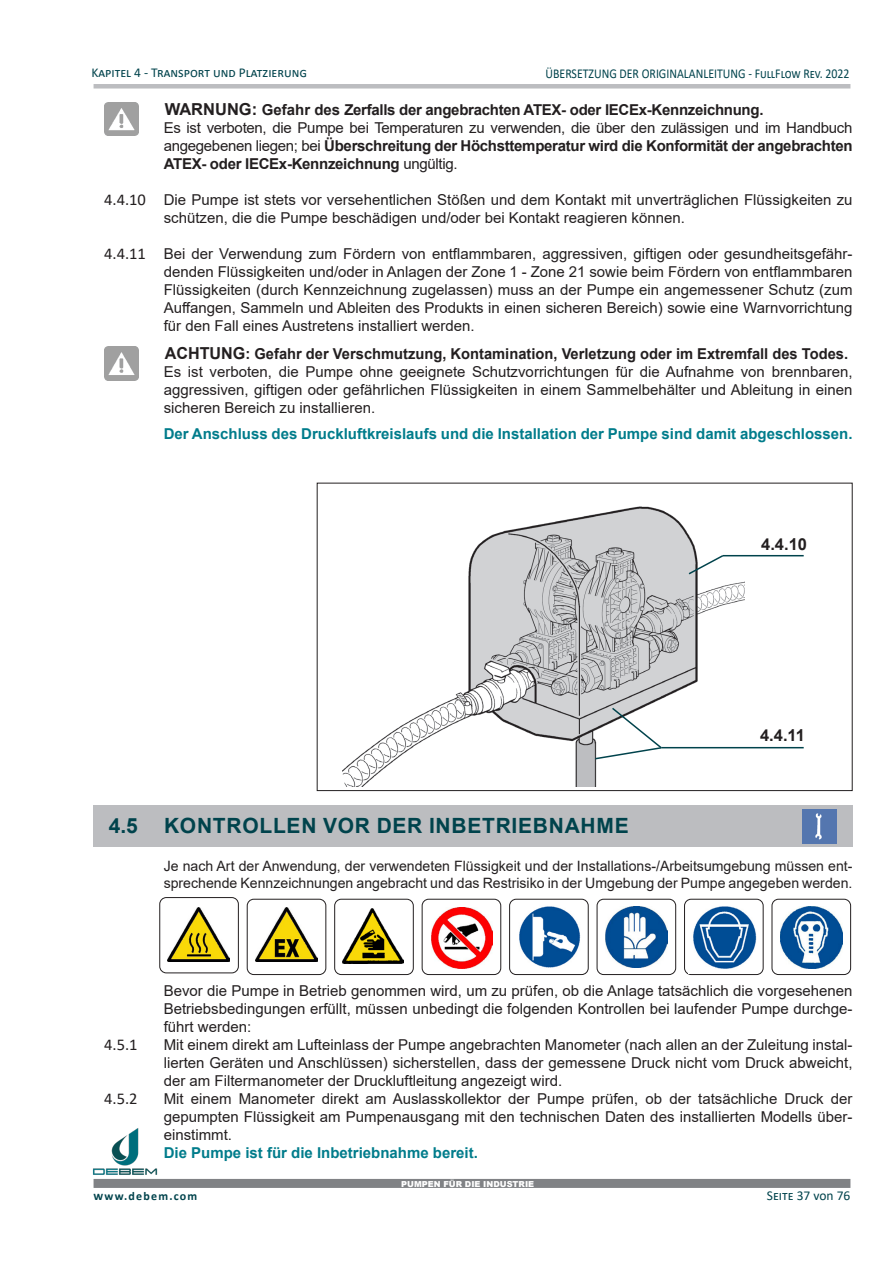
<style>
.page{position:relative;width:893px;height:1263px;background:#fff}
.page>*{position:absolute;margin:0;border:0;box-sizing:border-box;transform-origin:0 0}
.t1{font:700 21px "Arial";letter-spacing:.035em;color:#00434c}
.corpo_testo{font:700 16.5px "Arial";color:#231f20}
.t2{font:16.5px "Calibri";color:#231f20}
.corpo_testo-2{font:15px/18px "Arial";color:#231f20;text-align:justify}
.corpo_testo-3{font:700 15px "Arial";color:#007c8b}
.t3{font:700 15px "Arial";color:#231f20}
.t4{font:700 15px "Arial";letter-spacing:-.02em;color:#231f20}
.corpo_testo-4{font:14.25px/17.1px "Arial";color:#231f20}
.t5{font:13.5px "Calibri";color:#00434c;scale:.88 1}
.t6{font:13.5px "Calibri";color:#00434c}
.t7{font:700 12px "Calibri";letter-spacing:.1em;color:#00434c}
.t8{font:900 8.25px "Arial";color:#fff}
.s1{font-size:16.5px}
.s2{font-weight:700}
.s3{font-family:"Calibri";font-size:16.5px}
</style>
<div class="page">
<div style="left:317px;top:483px;width:536px;height:308px;border:1px solid #231f20"></div>
<img style="left:342px;top:506px;width:402px;height:281px">
<hr style="left:723px;top:555px;width:81px;height:1px;background:#00434c">
<svg style="left:687px;top:554px;width:38px;height:22px"></svg>
<hr style="left:661px;top:747px;width:143px;height:1px;background:#00434c">
<svg style="left:594px;top:706px;width:69px;height:54px"></svg>
<img style="left:168px;top:907px;width:62px;height:55px">
<div style="left:159px;top:897px;width:80px;height:76px;border:1px solid #231f20;border-radius:7px"></div>
<img style="left:255px;top:907px;width:62px;height:55px">
<div style="left:247px;top:899px;width:79px;height:76px;border:1px solid #231f20;border-radius:7px"></div>
<div style="left:334px;top:899px;width:80px;height:76px;border:1px solid #231f20;border-radius:7px"></div>
<img style="left:343px;top:909px;width:60px;height:55px">
<img style="left:431px;top:907px;width:62px;height:62px">
<div style="left:422px;top:899px;width:79px;height:76px;border:1px solid #231f20;border-radius:7px"></div>
<div style="left:684px;top:899px;width:79px;height:76px;border:1px solid #231f20;border-radius:7px"></div>
<img style="left:693px;top:906px;width:63px;height:63px">
<div style="left:772px;top:899px;width:79px;height:76px;border:1px solid #231f20;border-radius:7px"></div>
<img style="left:781px;top:906px;width:62px;height:62px">
<div style="left:509px;top:899px;width:79px;height:76px;border:1px solid #231f20;border-radius:7px"></div>
<img style="left:519px;top:906px;width:62px;height:62px">
<div style="left:597px;top:899px;width:79px;height:76px;border:1px solid #231f20;border-radius:7px"></div>
<img style="left:606px;top:906px;width:61px;height:62px">
<div style="left:94px;top:1179px;width:756px;height:9px;background:#808285"></div>
<img style="left:93px;top:1128px;width:65px;height:47px">
<div style="left:94px;top:84px;width:756px;height:5px;background:#bcbdc0"></div>
<div style="left:94px;top:805px;width:759px;height:42px;background:#bcbdc0"></div>
<img style="left:104px;top:102px;width:34px;height:34px">
<img style="left:104px;top:347px;width:34px;height:34px">
<img style="left:802px;top:809px;width:34px;height:35px">
<p class="t6" style="left:91px;top:63px;width:217px">Kapitel 4 - Transport und Platzierung</p>
<p class="t5" style="left:545px;top:64px;width:347px">ÜBERSETZUNG DER ORIGINALANLEITUNG - FullFlow Rev. 2022</p>
<p class="t4" style="left:165px;top:99px;width:600px"><span class="s1">WARNUNG:</span> Gefahr des Zerfalls der angebrachten ATEX- oder IECEx-Kennzeichnung.</p>
<p class="corpo_testo-2" style="left:164px;top:118px;width:690px">Es ist verboten, die Pumpe bei Temperaturen zu verwenden, die über den zulässigen und im Handbuch angegebenen liegen; bei <span class="s2">Überschreitung der Höchsttemperatur wird die Konformität der angebrachten ATEX- oder IECEx-Kennzeichnung</span> ungültig.</p>
<p class="corpo_testo-2" style="left:164px;top:190px;width:690px;text-indent:-60px"><span class="s3">4.4.10</span> Die Pumpe ist stets vor versehentlichen Stößen und dem Kontakt mit unverträglichen Flüssigkeiten zu schützen, die die Pumpe beschädigen und/oder bei Kontakt reagieren können.</p>
<p class="corpo_testo-2" style="left:164px;top:244px;width:690px;text-indent:-60px"><span class="s3">4.4.11</span> Bei der Verwendung zum Fördern von entflammbaren, aggressiven, giftigen oder gesundheitsgefähr&shy;denden Flüssigkeiten und/oder in Anlagen der Zone 1 - Zone 21 sowie beim Fördern von entflammbaren Flüssigkeiten (durch Kennzeichnung zugelassen) muss an der Pumpe ein angemessener Schutz (zum Auffangen, Sammeln und Ableiten des Produkts in einen sicheren Bereich) sowie eine Warnvorrichtung für den Fall eines Austretens installiert werden.</p>
<p class="t3" style="left:165px;top:344px;width:685px"><span class="s1">ACHTUNG</span>: Gefahr der Verschmutzung, Kontamination, Verletzung oder im Extremfall des Todes.</p>
<p class="corpo_testo-2" style="left:164px;top:363px;width:690px">Es ist verboten, die Pumpe ohne geeignete Schutzvorrichtungen für die Aufnahme von brennbaren, aggressiven, giftigen oder gefährlichen Flüssigkeiten in einem Sammelbehälter und Ableitung in einen sicheren Bereich zu installieren.</p>
<p class="corpo_testo-3" style="left:164px;top:423px;width:690px">Der Anschluss des Druckluftkreislaufs und die Installation der Pumpe sind damit abgeschlossen.</p>
<p class="corpo_testo" style="left:761px;top:532px;width:47px">4.4.10</p>
<p class="corpo_testo" style="left:760px;top:724px;width:46px">4.4.11</p>
<p class="t1" style="left:109px;top:810px;width:521px">4.5 KONTROLLEN VOR DER INBETRIEBNAHME</p>
<p class="corpo_testo-4" style="left:164px;top:857px;width:690px">Je nach Art der Anwendung, der verwendeten Flüssigkeit und der Installations-/Arbeitsumgebung müssen ent&shy;sprechende Kennzeichnungen angebracht und das Restrisiko in der Umgebung der Pumpe angegeben werden.</p>
<p class="corpo_testo-2" style="left:164px;top:982px;width:690px">Bevor die Pumpe in Betrieb genommen wird, um zu prüfen, ob die Anlage tatsächlich die vorgesehenen Betriebsbedingungen erfüllt, müssen unbedingt die folgenden Kontrollen bei laufender Pumpe durchge&shy;führt werden:</p>
<p class="t2" style="left:104px;top:1033px;width:35px">4.5.1</p>
<p class="corpo_testo-2" style="left:164px;top:1036px;width:690px">Mit einem direkt am Lufteinlass der Pumpe angebrachten Manometer (nach allen an der Zuleitung instal&shy;lierten Geräten und Anschlüssen) sicherstellen, dass der gemessene Druck nicht vom Druck abweicht, der am Filtermanometer der Druckluftleitung angezeigt wird.</p>
<p class="t2" style="left:104px;top:1087px;width:35px">4.5.2</p>
<p class="corpo_testo-2" style="left:164px;top:1090px;width:690px">Mit einem Manometer direkt am Auslasskollektor der Pumpe prüfen, ob der tatsächliche Druck der gepumpten Flüssigkeit am Pumpenausgang mit den technischen Daten des installierten Modells über&shy;einstimmt.</p>
<p class="corpo_testo-3" style="left:164px;top:1142px;width:316px">Die Pumpe ist für die Inbetriebnahme bereit.</p>
<p class="t7" style="left:94px;top:1187px;width:105px">www.debem.com</p>
<p class="t8" style="left:401px;top:1178px;width:134px">PUMPEN FÜR DIE INDUSTRIE</p>
<p class="t6" style="left:767px;top:1186px;width:85px">Seite 37 von 76</p>
</div>
